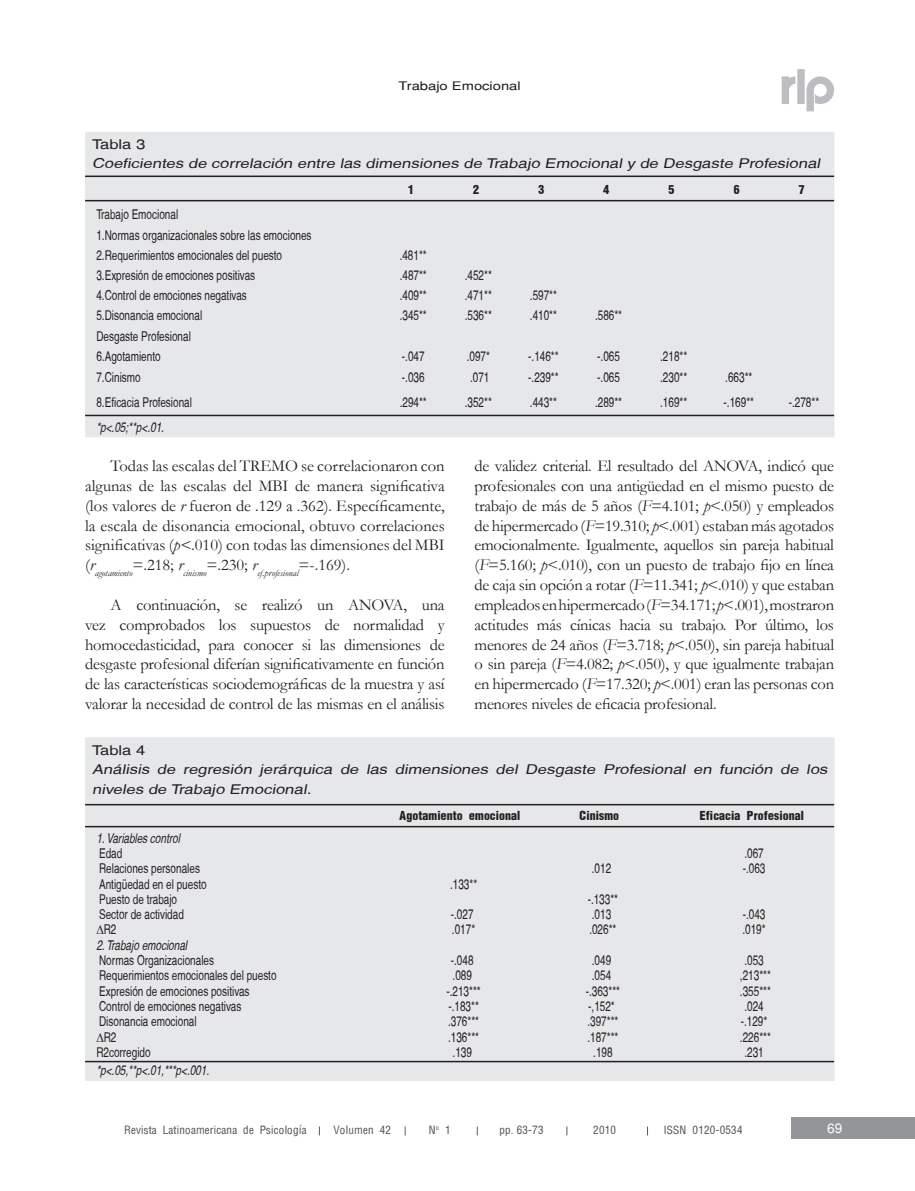
<style>
.page{position:relative;width:915px;height:1191px;background:#fff}
.page>*{position:absolute;margin:0;border:0;box-sizing:border-box;transform-origin:0 0}
.t1{font:16.5px/19.8px "Garamond";letter-spacing:-.015em;color:#231f20;text-align:justify}
.t2{font:condensed 13.5px/20.5px "Helvetica";color:#231f20;scale:.9 1}
.t3{font:italic condensed 13.5px/19.5px "Helvetica";color:#231f20;scale:1.5 1}
.t4{font:italic condensed 13.5px "Helvetica";color:#231f20;scale:.9 1}
.t5{font:13.5px "Helvetica Condensed Black Se";color:#231f20}
.t6{font:condensed 13.5px "Helvetica";color:#231f20;scale:1.5 1}
.t7{font:13.5px "Helvetica";color:#fff}
.t8{font:100 condensed 12.75px "Helvetica";color:#57585a}
.t9{font:11.7px "Helvetica";color:#231f20;scale:1.25 1}
.t10{font:italic 9.6px "Garamond";color:#231f20}
.t11{font:100 condensed 7.35px "Helvetica";color:#57585a}
.s1{font-style:italic}
.s2{font-weight:400}
.s3{color:#fff}
.s4{font-size:12.75px}
</style>
<div class="page">
<div style="left:790px;top:1117px;width:124px;height:21px;background:#939598"></div>
<svg style="left:781px;top:69px;width:52px;height:42px"></svg>
<div style="left:85px;top:132px;width:749px;height:305px;background:#e6e7e9"></div>
<hr style="left:85px;top:175px;width:748px;height:2px;background:#231f20">
<hr style="left:85px;top:200px;width:748px;height:1px;background:#231f20">
<hr style="left:85px;top:415px;width:748px;height:1px;background:#231f20">
<div style="left:85px;top:737px;width:749px;height:344px;background:#e6e7e9"></div>
<hr style="left:85px;top:804px;width:748px;height:1px;background:#231f20">
<hr style="left:85px;top:1060px;width:748px;height:2px;background:#231f20">
<hr style="left:85px;top:826px;width:748px;height:1px;background:#231f20">
<svg style="left:96px;top:925px;width:8px;height:9px"></svg>
<svg style="left:96px;top:1032px;width:8px;height:9px"></svg>
<p class="t9" style="left:398px;top:78px;width:99px">Trabajo Emocional</p>
<p class="t6" style="left:92px;top:136px;width:37px">Tabla 3</p>
<p class="t3" style="left:92px;top:153px;width:488px">Coeficientes de correlación entre las dimensiones de Trabajo Emocional y de Desgaste Profesional</p>
<p class="t5" style="left:408px;top:184px;width:7px">1</p>
<p class="t5" style="left:473px;top:184px;width:7px">2</p>
<p class="t5" style="left:538px;top:184px;width:7px">3</p>
<p class="t5" style="left:603px;top:184px;width:7px">4</p>
<p class="t5" style="left:668px;top:184px;width:7px">5</p>
<p class="t5" style="left:733px;top:184px;width:7px">6</p>
<p class="t5" style="left:798px;top:184px;width:7px">7</p>
<p class="t2" style="left:96px;top:204px;width:241px">Trabajo Emocional<br>1.Normas organizacionales sobre las emociones<br>2.Requerimientos emocionales del puesto</p>
<p class="t2" style="left:399px;top:245px;width:32px">.481**</p>
<p class="t2" style="left:96px;top:265px;width:178px">3.Expresión de emociones positivas</p>
<p class="t2" style="left:399px;top:265px;width:32px">.487**</p>
<p class="t2" style="left:464px;top:265px;width:32px">.452**</p>
<p class="t2" style="left:96px;top:285px;width:169px">4.Control de emociones negativas</p>
<p class="t2" style="left:399px;top:285px;width:32px">.409**</p>
<p class="t2" style="left:464px;top:285px;width:32px">.471**</p>
<p class="t2" style="left:529px;top:285px;width:32px">.597**</p>
<p class="t2" style="left:96px;top:305px;width:119px">5.Disonancia emocional</p>
<p class="t2" style="left:399px;top:305px;width:32px">.345**</p>
<p class="t2" style="left:464px;top:305px;width:32px">.536**</p>
<p class="t2" style="left:529px;top:305px;width:32px">.410**</p>
<p class="t2" style="left:595px;top:305px;width:32px">.586**</p>
<p class="t2" style="left:96px;top:326px;width:106px">Desgaste Profesional<br>6.Agotamiento</p>
<p class="t2" style="left:402px;top:346px;width:27px">-.047</p>
<p class="t2" style="left:466px;top:346px;width:27px">.097*</p>
<p class="t2" style="left:528px;top:346px;width:35px">-.146**</p>
<p class="t2" style="left:597px;top:346px;width:27px">-.065</p>
<p class="t2" style="left:660px;top:346px;width:32px">.218**</p>
<p class="t2" style="left:96px;top:367px;width:51px">7.Cinismo</p>
<p class="t2" style="left:402px;top:367px;width:27px">-.036</p>
<p class="t2" style="left:470px;top:367px;width:23px">.071</p>
<p class="t2" style="left:528px;top:367px;width:35px">-.239**</p>
<p class="t2" style="left:597px;top:367px;width:27px">-.065</p>
<p class="t2" style="left:660px;top:367px;width:32px">.230**</p>
<p class="t2" style="left:725px;top:367px;width:32px">.663**</p>
<p class="t2" style="left:96px;top:392px;width:108px">8.Eficacia Profesional</p>
<p class="t2" style="left:399px;top:392px;width:32px">.294**</p>
<p class="t2" style="left:464px;top:392px;width:32px">.352**</p>
<p class="t2" style="left:529px;top:392px;width:32px">.443**</p>
<p class="t2" style="left:595px;top:392px;width:32px">.289**</p>
<p class="t2" style="left:660px;top:392px;width:32px">.169**</p>
<p class="t2" style="left:723px;top:392px;width:35px">-.169**</p>
<p class="t2" style="left:788px;top:392px;width:35px">-.278**</p>
<p class="t4" style="left:96px;top:419px;width:80px">*p&lt;.05;**p&lt;.01.</p>
<p class="t1" style="left:85px;top:456px;width:361px;text-indent:26px">Todas las escalas del TREMO se correlacionaron con algunas de las escalas del MBI de manera significativa (los valores de <span class="s1">r</span> fueron de .129 a .362). Específicamente, la escala de disonancia emocional, obtuvo correlaciones significativas (<span class="s1">p&lt;</span>.010) con todas las dimensiones del MBI</p>
<p class="t10" style="left:85px;top:566px;width:266px"><sup>(</sup><sup>r</sup>agotamiento<sup>=.218;</sup> <sup>r</sup>cinismo<sup>=.230;</sup> <sup>r</sup>ef.profesional<sup>=-.169).</sup></p>
<p class="t1" style="left:85px;top:594px;width:361px;text-indent:26px">A continuación, se realizó un ANOVA, una vez comprobados los supuestos de normalidad y homocedasticidad, para conocer si las dimensiones de desgaste profesional diferían significativamente en función de las características sociodemográficas de la muestra y así valorar la necesidad de control de las mismas en el análisis</p>
<p class="t1" style="left:474px;top:456px;width:361px">de validez criterial. El resultado del ANOVA, indicó que profesionales con una antigüedad en el mismo puesto de trabajo de más de 5 años (<span class="s1">F</span>=4.101; <span class="s1">p</span>&lt;.050) y empleados de hipermercado (<span class="s1">F</span>=19.310; <span class="s1">p</span>&lt;.001) estaban más agotados emocionalmente. Igualmente, aquellos sin pareja habitual (<span class="s1">F</span>=5.160; <span class="s1">p</span>&lt;.010), con un puesto de trabajo fijo en línea de caja sin opción a rotar (<span class="s1">F</span>=11.341; <span class="s1">p</span>&lt;.010) y que estaban empleados en hipermercado (<span class="s1">F</span>=34.171; <span class="s1">p</span>&lt;.001), mostraron actitudes más cínicas hacia su trabajo. Por último, los menores de 24 años (<span class="s1">F</span>=3.718; <span class="s1">p</span>&lt;.050), sin pareja habitual o sin pareja (<span class="s1">F</span>=4.082; <span class="s1">p</span>&lt;.050), y que igualmente trabajan en hipermercado (<span class="s1">F</span>=17.320; <span class="s1">p</span>&lt;.001) eran las personas con menores niveles de eficacia profesional.</p>
<p class="t6" style="left:92px;top:742px;width:37px">Tabla 4</p>
<p class="t3" style="left:92px;top:760px;width:493px">Análisis de regresión jerárquica de las dimensiones del Desgaste Profesional en función de los niveles de Trabajo Emocional.</p>
<p class="t5" style="left:399px;top:810px;width:122px">Agotamiento emocional</p>
<p class="t5" style="left:579px;top:810px;width:41px">Cinismo</p>
<p class="t5" style="left:699px;top:810px;width:106px">Eficacia Profesional</p>
<p class="t4" style="left:96px;top:830px;width:97px">1.Variablescontrol</p>
<p class="t2" style="left:99px;top:843px;width:27px">Edad</p>
<p class="t2" style="left:744px;top:843px;width:23px">.067</p>
<p class="t2" style="left:99px;top:858px;width:113px">Relaciones personales</p>
<p class="t2" style="left:591px;top:858px;width:23px">.012</p>
<p class="t2" style="left:742px;top:858px;width:27px">-.063</p>
<p class="t2" style="left:99px;top:873px;width:121px">Antigüedad en el puesto</p>
<p class="t2" style="left:450px;top:873px;width:32px">.133**</p>
<p class="t2" style="left:99px;top:888px;width:88px">Puesto de trabajo</p>
<p class="t2" style="left:587px;top:888px;width:35px">-.133**</p>
<p class="t2" style="left:99px;top:904px;width:96px">Sector de actividad</p>
<p class="t2" style="left:450px;top:904px;width:27px">-.027</p>
<p class="t2" style="left:591px;top:904px;width:23px">.013</p>
<p class="t2" style="left:742px;top:904px;width:27px">-.043</p>
<p class="t2" style="left:104px;top:919px;width:16px">R2</p>
<p class="t2" style="left:452px;top:919px;width:27px">.017*</p>
<p class="t2" style="left:589px;top:919px;width:32px">.026**</p>
<p class="t2" style="left:742px;top:919px;width:27px">.019*</p>
<p class="t4" style="left:96px;top:937px;width:105px">2.Trabajo emocional</p>
<p class="t2" style="left:99px;top:950px;width:129px">Normas Organizacionales</p>
<p class="t2" style="left:450px;top:950px;width:27px">-.048</p>
<p class="t2" style="left:591px;top:950px;width:23px">.049</p>
<p class="t2" style="left:744px;top:950px;width:23px">.053</p>
<p class="t2" style="left:99px;top:965px;width:199px">Requerimientos emocionales del puesto</p>
<p class="t2" style="left:452px;top:965px;width:23px">.089</p>
<p class="t2" style="left:591px;top:965px;width:23px">.054</p>
<p class="t2" style="left:739px;top:965px;width:36px">,213***</p>
<p class="t2" style="left:99px;top:980px;width:169px">Expresión de emociones positivas</p>
<p class="t2" style="left:446px;top:980px;width:40px">-.213***</p>
<p class="t2" style="left:585px;top:980px;width:40px">-.363***</p>
<p class="t2" style="left:739px;top:980px;width:36px">.355***</p>
<p class="t2" style="left:99px;top:996px;width:159px">Control de emociones negativas</p>
<p class="t2" style="left:448px;top:996px;width:35px">-.183**</p>
<p class="t2" style="left:588px;top:996px;width:31px">-,152*</p>
<p class="t2" style="left:744px;top:996px;width:23px">.024</p>
<p class="t2" style="left:99px;top:1011px;width:110px">Disonancia emocional</p>
<p class="t2" style="left:448px;top:1011px;width:36px">.376***</p>
<p class="t2" style="left:587px;top:1011px;width:36px">.397***</p>
<p class="t2" style="left:740px;top:1011px;width:31px">-.129*</p>
<p class="t2" style="left:104px;top:1026px;width:16px">R2</p>
<p class="t2" style="left:448px;top:1026px;width:36px">.136***</p>
<p class="t2" style="left:587px;top:1026px;width:36px">.187***</p>
<p class="t2" style="left:739px;top:1026px;width:36px">.226***</p>
<p class="t2" style="left:96px;top:1042px;width:62px">R2corregido</p>
<p class="t2" style="left:452px;top:1042px;width:23px">.139</p>
<p class="t2" style="left:593px;top:1042px;width:23px">.198</p>
<p class="t2" style="left:744px;top:1042px;width:23px">.231</p>
<p class="t4" style="left:96px;top:1062px;width:130px">*p&lt;.05,**p&lt;.01,***p&lt;.001.</p>
<p class="t8" style="left:124px;top:1125px;width:184px">Revista Latinoamericana de Psicolog<span class="s2">í</span>a</p>
<p class="t8" style="left:333px;top:1124px;width:59px">Volumen 42</p>
<p class="t8" style="left:428px;top:1124px;width:9px">N</p>
<p class="t8" style="left:499px;top:1124px;width:46px">pp.<span class="s3">.</span>63-73</p>
<p class="t11" style="left:436px;top:1124px;width:17px">o <span class="s4">1</span></p>
<p class="t8" style="left:593px;top:1124px;width:25px">2010</p>
<p class="t8" style="left:663px;top:1124px;width:81px">ISSN 0120-0534</p>
<p class="t7" style="left:826px;top:1120px;width:17px">69</p>
</div>
